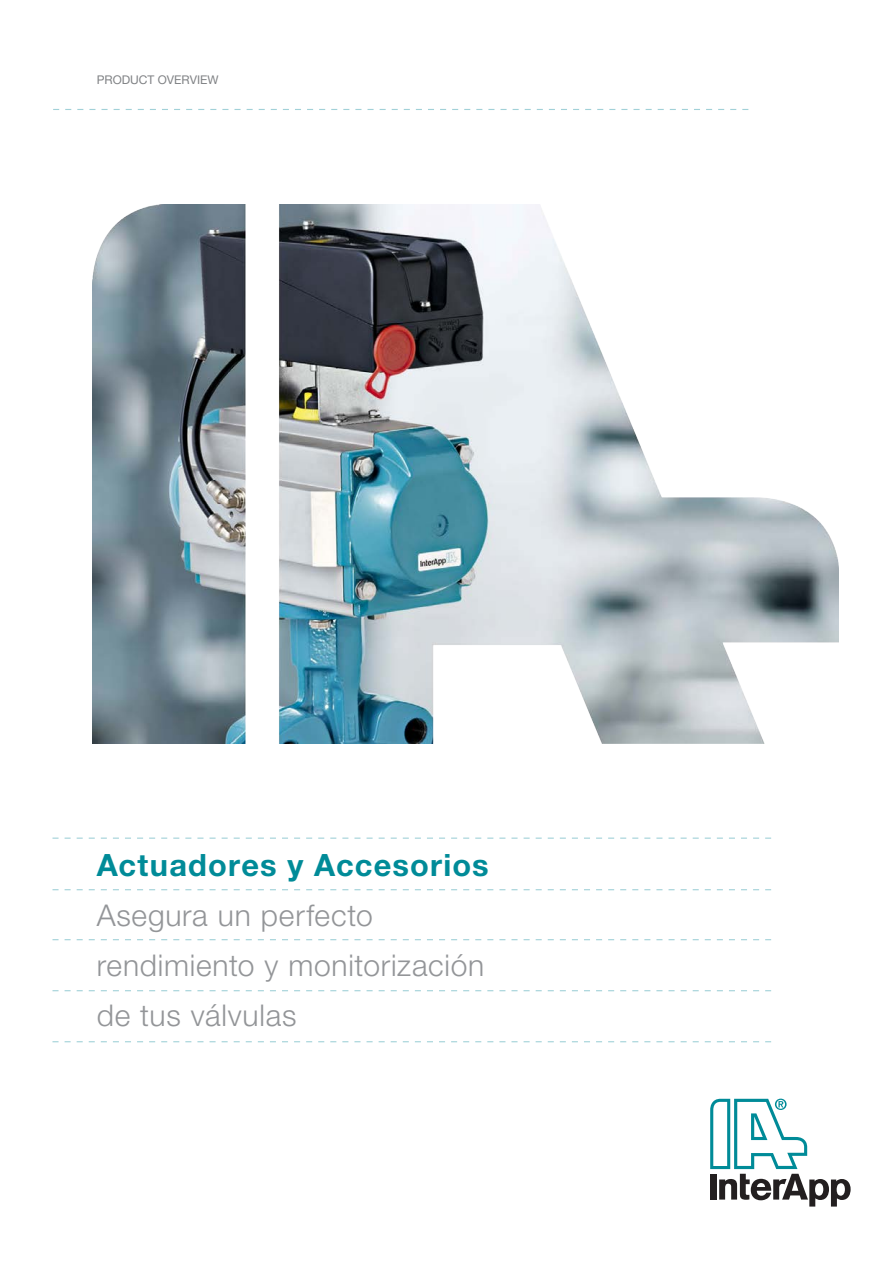
<style>
.page{position:relative;width:893px;height:1263px;background:#fff}
.page>*{position:absolute;margin:0;border:0;box-sizing:border-box;transform-origin:0 0}
.t1{font:700 30.75px "Helvetica Neue";letter-spacing:.04em;color:#008b98}
.t2{font:300 30px "Helvetica Neue";letter-spacing:.025em;color:#939598}
.t3{font:12px "Helvetica Neue";color:#808285}
</style>
<div class="page">
<svg style="left:53px;top:109px;width:695px;height:1px"></svg>
<img style="left:93px;top:205px;width:746px;height:538px">
<svg style="left:52px;top:889px;width:719px;height:1px"></svg>
<svg style="left:52px;top:939px;width:719px;height:1px"></svg>
<svg style="left:52px;top:837px;width:719px;height:2px"></svg>
<svg style="left:52px;top:990px;width:719px;height:1px"></svg>
<svg style="left:52px;top:1041px;width:719px;height:1px"></svg>
<svg style="left:710px;top:1098px;width:141px;height:108px"></svg>
<p class="t3" style="left:97px;top:73px;width:124px">PRODUCT OVERVIEW</p>
<p class="t1" style="left:97px;top:846px;width:394px">Actuadores y Accesorios</p>
<p class="t2" style="left:97px;top:897px;width:278px">Asegura un perfecto</p>
<p class="t2" style="left:97px;top:947px;width:389px">rendimiento y monitorización</p>
<p class="t2" style="left:97px;top:997px;width:201px">de tus válvulas</p>
</div>
